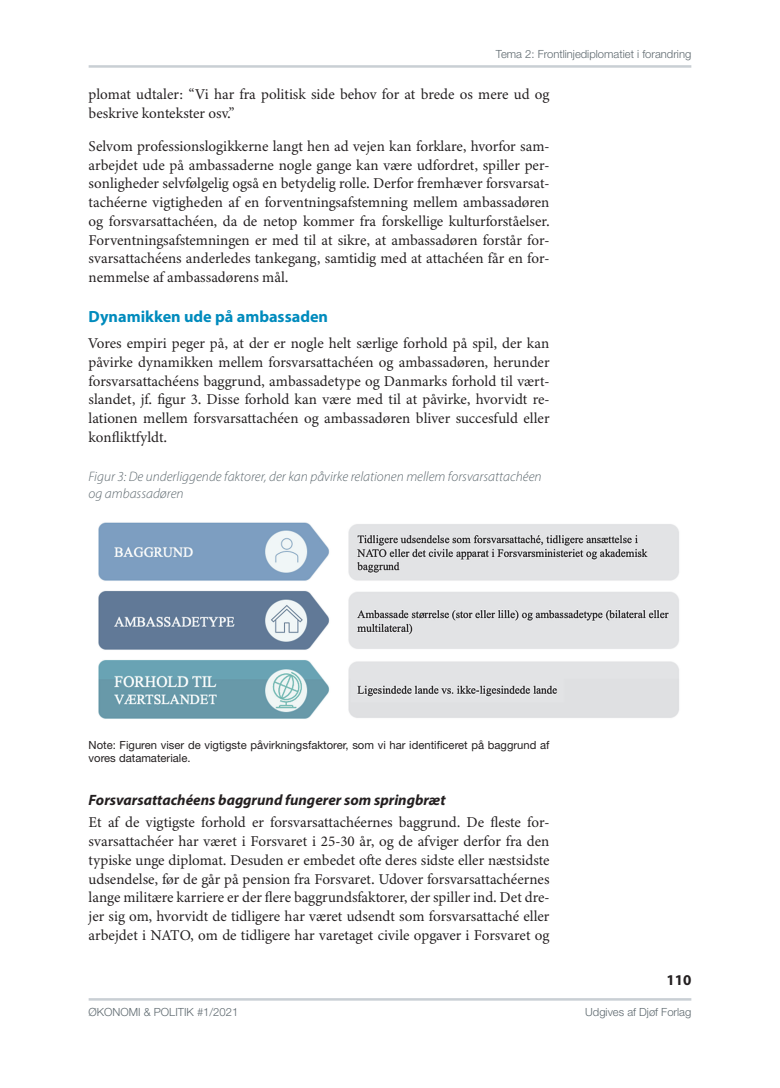
<style>
.page{position:relative;width:780px;height:1088px;background:#fff}
.page>*{position:absolute;margin:0;border:0;box-sizing:border-box;transform-origin:0 0}
.t1{font:700 16.25px "Myriad Pro";color:#008bbd}
.t2{font:15px/18.8px "Minion 3";color:#231f20;text-align:justify}
.t3{font:italic 700 15px "Myriad Pro";color:#231f20}
.t4{font:700 15px "Myriad Pro";color:#231f20}
.t5{font:italic 300 13.75px/17.5px "Myriad Pro";color:#5e696f}
.t6{font:11.25px/12.5px "Helvetica Neue LT Std";color:#231f20}
.t7{font:300 11.25px "Helvetica Neue LT Std";color:#5e696f}
</style>
<div class="page">
<hr style="left:89px;top:998px;width:602px;height:2px;background:#c9cfd4">
<hr style="left:89px;top:65px;width:602px;height:3px;background:#c9cfd4">
<img style="left:98px;top:522px;width:581px;height:197px">
<p class="t7" style="left:496px;top:47px;width:197px">Tema 2: Frontlinjediplomatiet i forandring</p>
<p class="t2" style="left:89px;top:85px;width:462px">plomat udtaler: “Vi har fra politisk side behov for at brede os mere ud og beskrive kontekster osv.”</p>
<p class="t2" style="left:89px;top:137px;width:462px">Selvom professionslogikkerne langt hen ad vejen kan forklare, hvorfor sam&shy;arbejdet ude på ambassaderne nogle gange kan være udfordret, spiller per&shy;sonligheder selvfølgelig også en betydelig rolle. Derfor fremhæver forsvarsat&shy;tachéerne vigtigheden af en forventningsafstemning mellem ambassadøren og forsvarsattachéen, da de netop kommer fra forskellige kulturforståelser.<br>Forventningsafstemningen er med til at sikre, at ambassadøren forstår for&shy;svarsattachéens anderledes tankegang, samtidig med at attachéen får en for&shy;nemmelse af ambassadørens mål.</p>
<p class="t1" style="left:89px;top:306px;width:241px">Dynamikken ude på ambassaden</p>
<p class="t2" style="left:89px;top:334px;width:462px">Vores empiri peger på, at der er nogle helt særlige forhold på spil, der kan påvirke dynamikken mellem forsvarsattachéen og ambassadøren, herunder forsvarsattachéens baggrund, ambassadetype og Danmarks forhold til vært&shy;slandet, jf. figur 3. Disse forhold kan være med til at påvirke, hvorvidt re&shy;lationen mellem forsvarsattachéen og ambassadøren bliver succesfuld eller konfliktfyldt.</p>
<p class="t5" style="left:89px;top:467px;width:454px">Figur 3: De underliggende faktorer, der kan påvirke relationen mellem forsvarsattachéen og ambassadøren</p>
<p class="t6" style="left:89px;top:739px;width:462px">Note: Figuren viser de vigtigste påvirkningsfaktorer, som vi har identificeret på baggrund af vores datamateriale.</p>
<p class="t3" style="left:89px;top:790px;width:358px">Forsvarsattachéens baggrund fungerer som springbræt</p>
<p class="t2" style="left:89px;top:813px;width:462px">Et af de vigtigste forhold er forsvarsattachéernes baggrund. De fleste for&shy;svarsattachéer har været i Forsvaret i 25-30 år, og de afviger derfor fra den typiske unge diplomat. Desuden er embedet ofte deres sidste eller næstsidste udsendelse, før de går på pension fra Forsvaret. Udover forsvarsattachéernes lange militære karriere er der flere baggrundsfaktorer, der spiller ind. Det dre&shy;jer sig om, hvorvidt de tidligere har været udsendt som forsvarsattaché eller arbejdet i NATO, om de tidligere har varetaget civile opgaver i Forsvaret og</p>
<p class="t4" style="left:666px;top:970px;width:26px">110</p>
<p class="t7" style="left:89px;top:1005px;width:151px">ØKONOMI &amp; POLITIK #1/2021</p>
<p class="t7" style="left:585px;top:1005px;width:108px">Udgives af Djøf Forlag</p>
</div>
